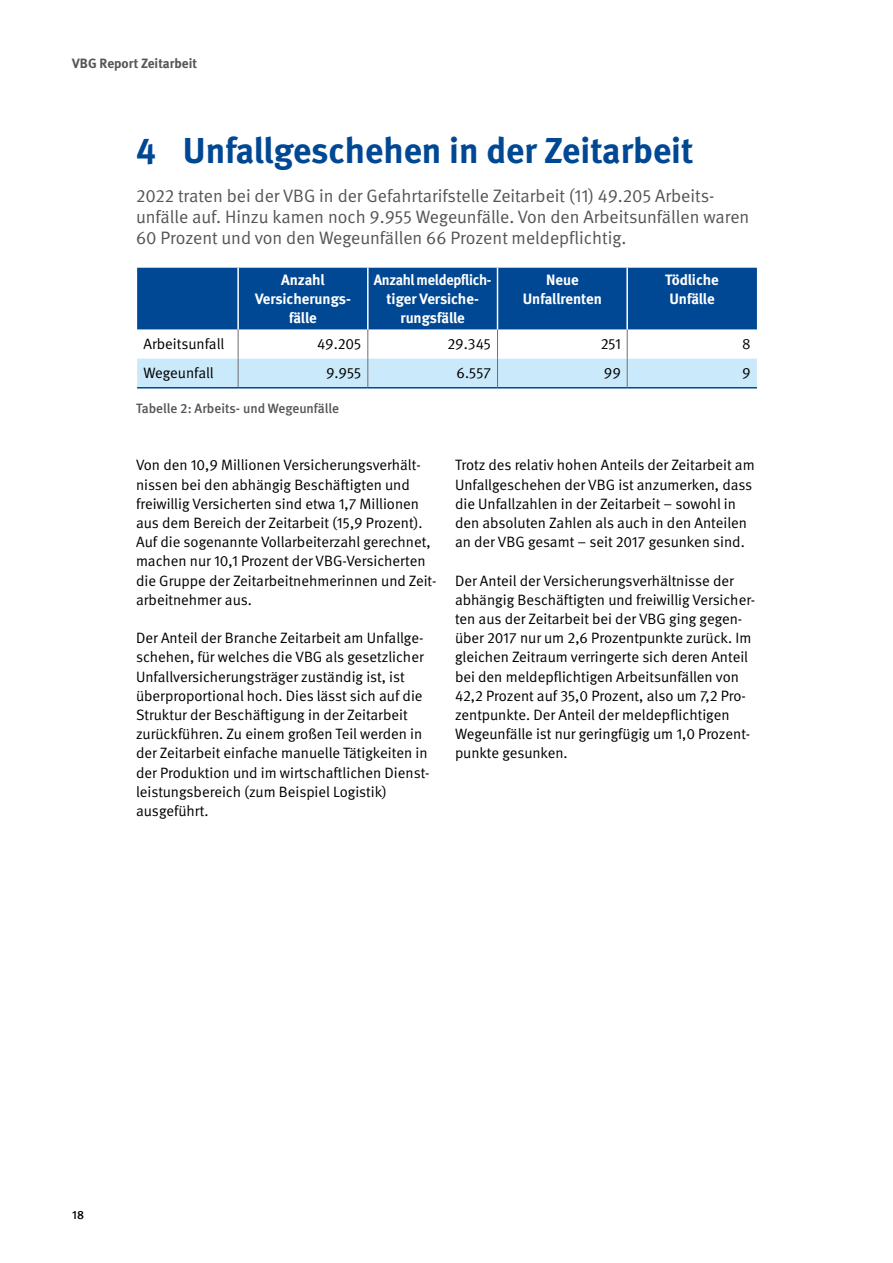
<style>
.page{position:relative;width:893px;height:1263px;background:#fff}
.page>*{position:absolute;margin:0;border:0;box-sizing:border-box;transform-origin:0 0}
._01_Überschriften_20pt_Überschrift_mit_Zä{font:700 36px "DGUV Meta";color:#004893}
._02_Fließtext_12pt_Anleser{font:18px/21px "DGUV Meta";color:#565655}
._02_Fließtext_Fließtext{font:15px/19.2px "DGUV Meta";color:#000}
._02_Fließtext_Fließtext-2{font:700 15px/19.2px "DGUV Meta";letter-spacing:-.01em;color:#fff;text-align:center}
._02_Fließtext_Fließtext-3{font:700 15px/19.2px "DGUV Meta";letter-spacing:-.01em;color:#fff;text-align:center;scale:.96 1}
._02_Fließtext_Tabelle_Zähler{font:500 13.5px "DGUV Meta";color:#565655}
.t1{font:700 13.5px "DGUV Meta";color:#565655}
.t2{font:500 12px "DGUV Meta";color:#000}
</style>
<div class="page">
<div style="left:137px;top:268px;width:620px;height:61px;background:#004893"></div>
<hr style="left:238px;top:329px;width:1px;height:30px;background:#6e6f70">
<hr style="left:367px;top:329px;width:1px;height:30px;background:#6e6f70">
<hr style="left:497px;top:329px;width:1px;height:30px;background:#6e6f70">
<hr style="left:627px;top:329px;width:1px;height:30px;background:#6e6f70">
<div style="left:137px;top:359px;width:620px;height:28px;background:#cae9fb"></div>
<hr style="left:237px;top:268px;width:2px;height:61px;background:#fff">
<hr style="left:367px;top:268px;width:2px;height:61px;background:#fff">
<hr style="left:497px;top:268px;width:1px;height:61px;background:#fff">
<hr style="left:626px;top:268px;width:2px;height:61px;background:#fff">
<hr style="left:137px;top:387px;width:101px;height:1px;background:#004893">
<hr style="left:238px;top:387px;width:130px;height:1px;background:#004893">
<hr style="left:368px;top:387px;width:129px;height:1px;background:#004893">
<hr style="left:497px;top:387px;width:130px;height:1px;background:#004893">
<hr style="left:627px;top:387px;width:130px;height:1px;background:#004893">
<p class="t1" style="left:72px;top:55px;width:126px">VBG Report Zeitarbeit</p>
<h1 class="_01_Überschriften_20pt_Überschrift_mit_Zä" style="left:136px;top:129px;width:559px">4 Unfallgeschehen in der Zeitarbeit</h1>
<p class="_02_Fließtext_12pt_Anleser" style="left:136px;top:185px;width:615px">2022 traten bei der VBG in der Gefahrtarifstelle Zeitarbeit (11) 49.205 Arbeits&shy;unfälle auf. Hinzu kamen noch 9.955 Wegeunfälle. Von den Arbeitsunfällen waren<br>60 Prozent und von den Wegeunfällen 66 Prozent meldepflichtig.</p>
<p class="_02_Fließtext_Fließtext-2" style="left:255px;top:271px;width:97px">Anzahl<br>Versicherungs&shy;fälle</p>
<p class="_02_Fließtext_Fließtext-3" style="left:374px;top:271px;width:124px">Anzahl meldepflich&shy;tiger Versiche&shy;rungsfälle</p>
<p class="_02_Fließtext_Fließtext-2" style="left:523px;top:271px;width:81px">Neue<br>Unfallrenten</p>
<p class="_02_Fließtext_Fließtext-2" style="left:665px;top:271px;width:55px;text-align:left">Tödliche<br>Unfälle</p>
<p class="_02_Fließtext_Fließtext" style="left:144px;top:335px;width:82px">Arbeitsunfall</p>
<p class="_02_Fließtext_Fließtext" style="left:317px;top:335px;width:46px">49.205</p>
<p class="_02_Fließtext_Fließtext" style="left:447px;top:335px;width:45px">29.345</p>
<p class="_02_Fließtext_Fließtext" style="left:601px;top:335px;width:22px">251</p>
<p class="_02_Fließtext_Fließtext" style="left:742px;top:335px;width:10px">8</p>
<p class="_02_Fließtext_Fließtext" style="left:144px;top:364px;width:72px">Wegeunfall</p>
<p class="_02_Fließtext_Fließtext" style="left:326px;top:364px;width:37px">9.955</p>
<p class="_02_Fließtext_Fließtext" style="left:457px;top:364px;width:36px">6.557</p>
<p class="_02_Fließtext_Fließtext" style="left:604px;top:364px;width:18px">99</p>
<p class="_02_Fließtext_Fließtext" style="left:742px;top:364px;width:10px">9</p>
<p class="_02_Fließtext_Tabelle_Zähler" style="left:136px;top:400px;width:204px">Tabelle 2: Arbeits- und Wegeunfälle</p>
<p class="_02_Fließtext_Fließtext" style="left:136px;top:456px;width:302px">Von den 10,9 Millionen Versicherungsverhält&shy;nissen bei den abhängig Beschäftigten und freiwillig Versicherten sind etwa 1,7 Millionen aus dem Bereich der Zeitarbeit (15,9 Prozent).<br>Auf die sogenannte Vollarbeiterzahl gerechnet, machen nur 10,1 Prozent der VBG-Versicherten die Gruppe der Zeitarbeitnehmerinnen und Zeit&shy;arbeitnehmer aus.</p>
<p class="_02_Fließtext_Fließtext" style="left:136px;top:629px;width:295px">Der Anteil der Branche Zeitarbeit am Unfallge&shy;schehen, für welches die VBG als gesetzlicher Unfallversicherungsträger zuständig ist, ist überproportional hoch. Dies lässt sich auf die Struktur der Beschäftigung in der Zeitarbeit zurückführen. Zu einem großen Teil werden in der Zeitarbeit einfache manuelle Tätigkeiten in der Produktion und im wirtschaftlichen Dienst&shy;leistungsbereich (zum Beispiel Logistik) ausgeführt.</p>
<p class="_02_Fließtext_Fließtext" style="left:455px;top:456px;width:301px">Trotz des relativ hohen Anteils der Zeitarbeit am Unfallgeschehen der VBG ist anzumerken, dass die Unfallzahlen in der Zeitarbeit – sowohl in den absoluten Zahlen als auch in den Anteilen an der VBG gesamt – seit 2017 gesunken sind.</p>
<p class="_02_Fließtext_Fließtext" style="left:455px;top:571px;width:302px">Der Anteil der Versicherungsverhältnisse der abhängig Beschäftigten und freiwillig Versicher&shy;ten aus der Zeitarbeit bei der VBG ging gegen&shy;über 2017 nur um 2,6 Prozentpunkte zurück. Im gleichen Zeitraum verringerte sich deren Anteil bei den meldepflichtigen Arbeitsunfällen von 42,2 Prozent auf 35,0 Prozent, also um 7,2 Pro&shy;zentpunkte. Der Anteil der meldepflichtigen Wegeunfälle ist nur geringfügig um 1,0 Prozent&shy;punkte gesunken.</p>
<p class="t2" style="left:72px;top:1208px;width:13px">18</p>
</div>
